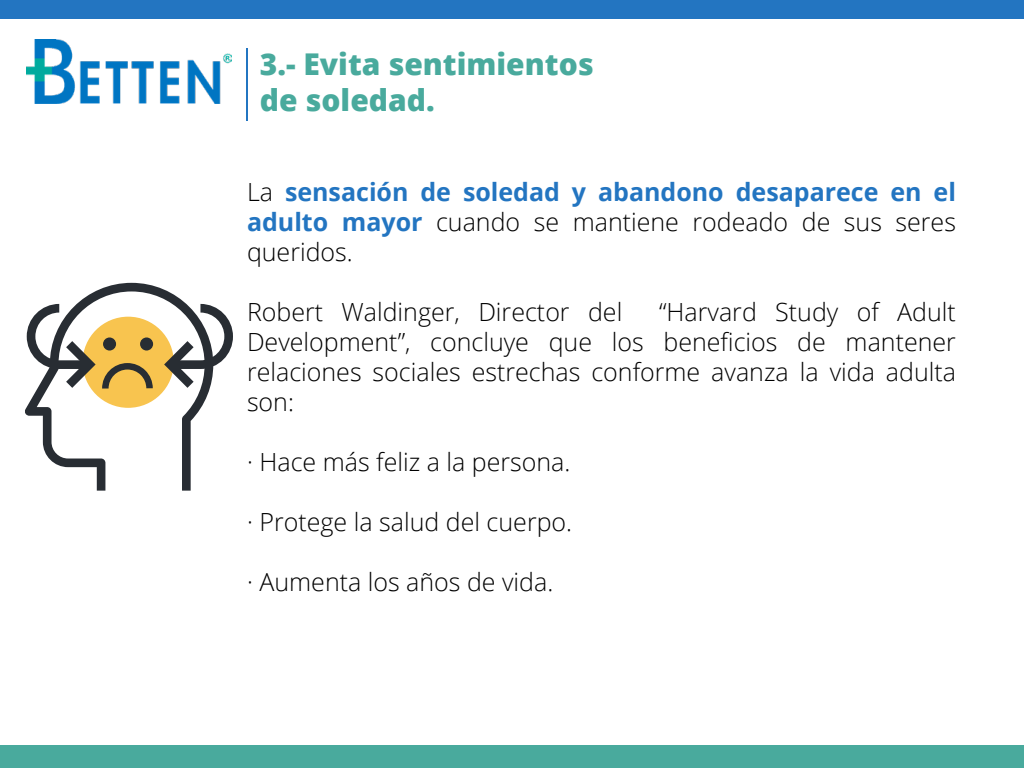
<style>
.page{position:relative;width:1024px;height:768px;background:#fff}
.page>*{position:absolute;margin:0;border:0;box-sizing:border-box;transform-origin:0 0}
.t1{font:800 30px/36px "Open Sans";color:#49aa9d}
.t2{font:300 25px/30px "Open Sans";color:#000;text-align:justify}
.t3{font:700 25px/30px "Open Sans";color:#2375c1;text-align:justify}
.s1{font-weight:300;color:#000}
</style>
<div class="page">
<div style="left:0;top:0;width:1024px;height:19px;background:#2375c1"></div>
<div style="left:0;top:745px;width:1024px;height:23px;background:#49aa9d"></div>
<img style="left:26px;top:40px;width:206px;height:63px">
<hr style="left:246px;top:48px;width:2px;height:73px;background:#2375c1">
<svg style="left:25px;top:283px;width:185px;height:208px"></svg>
<svg style="left:27px;top:304px;width:69px;height:84px"></svg>
<svg style="left:164px;top:304px;width:69px;height:84px"></svg>
<div style="left:103px;top:337px;width:13px;height:14px;background:#282d33;border-radius:50%"></div>
<div style="left:140px;top:337px;width:13px;height:14px;background:#282d33;border-radius:50%"></div>
<svg style="left:102px;top:363px;width:51px;height:26px"></svg>
<p class="t1" style="left:260px;top:45px;width:335px">3.- Evita sentimientos de soledad.</p>
<p class="t3" style="left:247px;top:176px;width:711px"><span class="s1">La</span> sensación de soledad y abandono desaparece en el adulto mayor <span class="s1">cuando se mantiene rodeado de sus seres queridos.</span></p>
<p class="t2" style="left:247px;top:296px;width:377px">Robert Waldinger, Director del</p>
<p class="t2" style="left:247px;top:296px;width:711px;text-indent:412px">“Harvard Study of Adult Development”, concluye que los beneficios de mantener relaciones sociales estrechas conforme avanza la vida adulta son:</p>
<p class="t2" style="left:247px;top:446px;width:325px">· Hace más feliz a la persona.</p>
<p class="t2" style="left:247px;top:506px;width:327px">· Protege la salud del cuerpo.</p>
<p class="t2" style="left:247px;top:566px;width:308px">· Aumenta los años de vida.</p>
</div>
